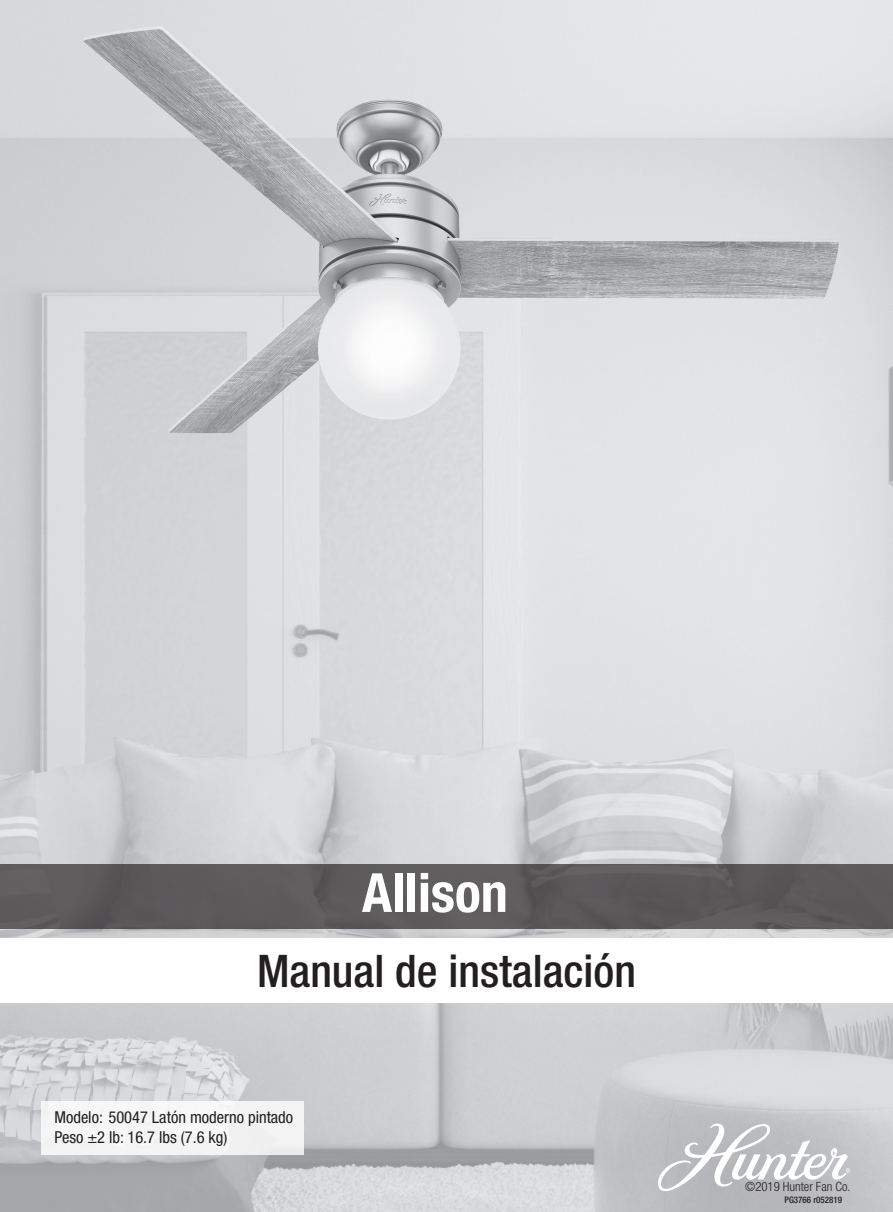
<style>
.page{position:relative;width:893px;height:1212px;background:#fff}
.page>*{position:absolute;margin:0;border:0;box-sizing:border-box;transform-origin:0 0}
.t1{font:700 condensed 54px "Helvetica Neue LT Std";color:#fff}
.t2{font:500 condensed 45px "Helvetica Neue LT Std";color:#231f20}
.t3{font:condensed 16.5px "Helvetica Neue LT Std";color:#231f20}
.t4{font:300 condensed 12.75px "Helvetica Neue LT Std";color:#231f20}
.t5{font:500 condensed 9px "Helvetica Neue LT Std";color:#231f20}
</style>
<div class="page">
<img style="left:0;top:0;width:893px;height:1212px">
<div style="left:0;top:939px;width:893px;height:64px;background:#fff"></div>
<svg style="left:658px;top:1123px;width:192px;height:68px"></svg>
<div style="left:0;top:864px;width:893px;height:64px;background:#5c5a5b"></div>
<div style="left:41px;top:1101px;width:263px;height:54px;background:#f4f4f4"></div>
<img style="left:83px;top:26px;width:166px;height:157px">
<p class="t1" style="left:362px;top:860px;width:147px">Allison</p>
<p class="t2" style="left:257px;top:944px;width:380px">Manual de instalación</p>
<p class="t3" style="left:54px;top:1108px;width:240px">Modelo: 50047 Latón moderno pintado</p>
<p class="t3" style="left:54px;top:1128px;width:175px">Peso ±2 lb: 16.7 lbs (7.6 kg)</p>
<p class="t4" style="left:745px;top:1179px;width:107px">©2019 Hunter Fan Co.</p>
<p class="t5" style="left:784px;top:1194px;width:59px">PG3766 r052819</p>
</div>
